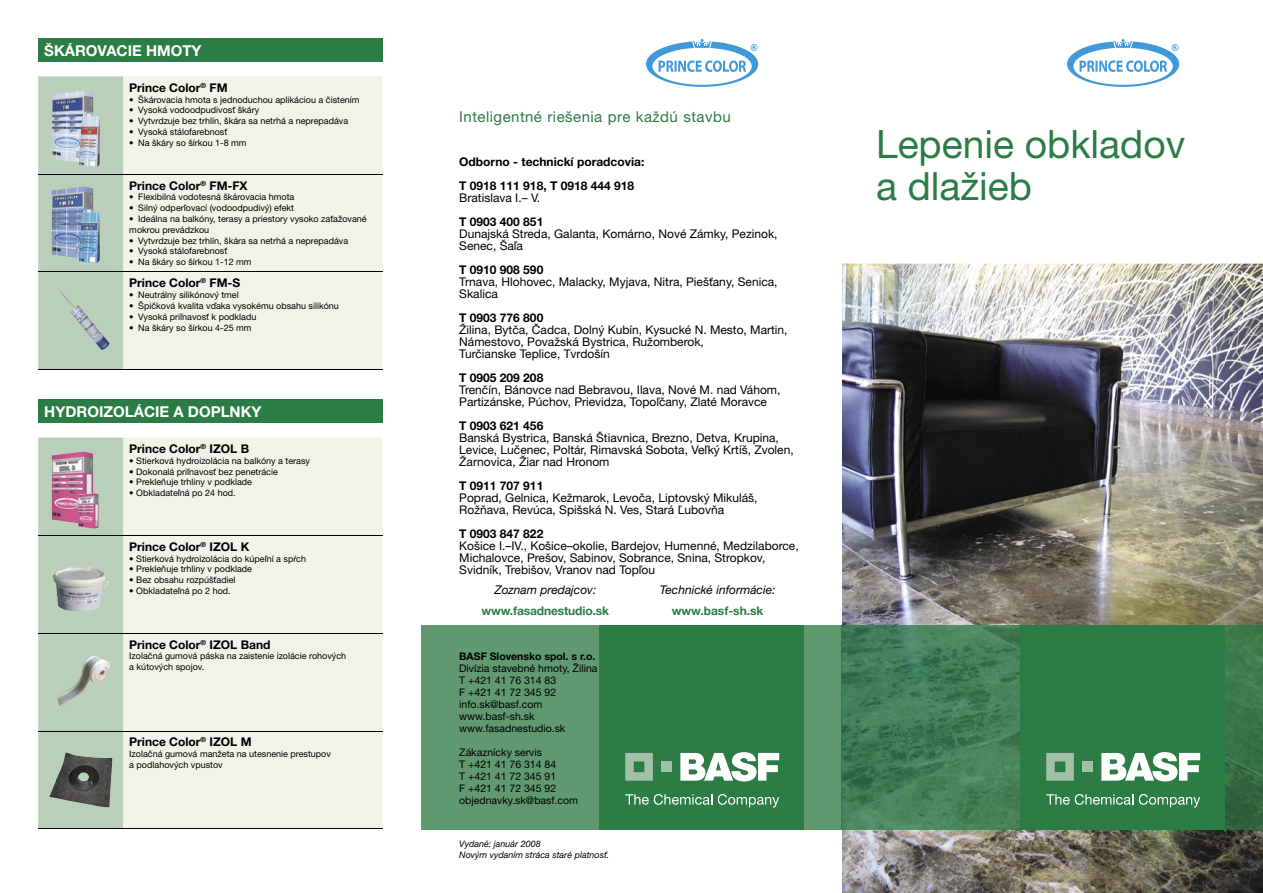
<style>
.page{position:relative;width:1263px;height:893px;background:#fff}
.page>*{position:absolute;margin:0;border:0;box-sizing:border-box;transform-origin:0 0}
.t1{font:39px/42px "Helvetica Neue CE";color:#2c7c45}
.t2{font:700 15px "Helvetica Neue CE";color:#fff}
.t3{font:15px "Helvetica Neue CE";letter-spacing:.03em;color:#2c7c45}
.t4{font:12px/12px "Helvetica Neue CE";color:#000}
.t5{font:700 12px/24px "Helvetica Neue CE";color:#000}
.t6{font:italic 12px "Helvetica Neue CE";color:#000}
.t7{font:700 12px "Helvetica Neue CE";letter-spacing:-.01em;color:#2c7c45}
.t8{font:10.5px/12px "Helvetica Neue CE";color:#000}
.t9{font:700 10.5px "Helvetica Neue CE";color:#000}
.t10{font:9px/10.8px "Helvetica Neue CE";color:#000}
.t11{font:italic 9px/10.8px "Helvetica Neue CE";color:#000}
</style>
<div class="page">
<img style="left:842px;top:264px;width:421px;height:629px">
<img style="left:843px;top:625px;width:420px;height:204px">
<div style="left:1020px;top:625px;width:205px;height:204px;background:#2c7c45"></div>
<svg style="left:1046px;top:794px;width:87px;height:11px"></svg>
<svg style="left:1139px;top:794px;width:61px;height:13px"></svg>
<svg style="left:1101px;top:752px;width:99px;height:29px"></svg>
<svg style="left:1046px;top:753px;width:28px;height:28px"></svg>
<div style="left:1082px;top:761px;width:11px;height:11px;background:#a2c0a7"></div>
<svg style="left:1067px;top:38px;width:112px;height:49px"></svg>
<div style="left:421px;top:625px;width:421px;height:204px;background:#609970"></div>
<img style="left:842px;top:625px;width:1px;height:204px">
<div style="left:600px;top:625px;width:204px;height:204px;background:#2c7c45"></div>
<svg style="left:625px;top:794px;width:87px;height:11px"></svg>
<svg style="left:718px;top:794px;width:61px;height:13px"></svg>
<svg style="left:680px;top:752px;width:99px;height:29px"></svg>
<svg style="left:625px;top:753px;width:28px;height:28px"></svg>
<div style="left:661px;top:761px;width:11px;height:11px;background:#a2c0a7"></div>
<svg style="left:646px;top:38px;width:112px;height:49px"></svg>
<div style="left:38px;top:38px;width:345px;height:24px;background:#2c7c45"></div>
<div style="left:38px;top:76px;width:85px;height:293px;background:#b9cfba"></div>
<div style="left:123px;top:76px;width:260px;height:293px;background:#f1f3e8"></div>
<hr style="left:38px;top:174px;width:85px;height:1px;background:#000">
<hr style="left:123px;top:174px;width:260px;height:1px;background:#000">
<hr style="left:38px;top:272px;width:85px;height:1px;background:#000">
<hr style="left:123px;top:272px;width:260px;height:1px;background:#000">
<hr style="left:38px;top:369px;width:85px;height:1px;background:#000">
<hr style="left:123px;top:369px;width:260px;height:1px;background:#000">
<div style="left:38px;top:399px;width:345px;height:24px;background:#2c7c45"></div>
<div style="left:38px;top:438px;width:85px;height:390px;background:#b9cfba"></div>
<div style="left:123px;top:438px;width:260px;height:390px;background:#f1f3e8"></div>
<hr style="left:38px;top:535px;width:85px;height:1px;background:#000">
<hr style="left:123px;top:535px;width:260px;height:1px;background:#000">
<hr style="left:38px;top:633px;width:85px;height:1px;background:#000">
<hr style="left:123px;top:633px;width:260px;height:1px;background:#000">
<hr style="left:38px;top:731px;width:85px;height:1px;background:#000">
<hr style="left:123px;top:731px;width:260px;height:1px;background:#000">
<hr style="left:38px;top:828px;width:85px;height:1px;background:#000">
<hr style="left:123px;top:828px;width:260px;height:1px;background:#000">
<img style="left:52px;top:91px;width:41px;height:72px">
<img style="left:58px;top:288px;width:52px;height:62px">
<img style="left:56px;top:656px;width:55px;height:52px">
<img style="left:49px;top:752px;width:63px;height:55px">
<img style="left:79px;top:116px;width:21px;height:51px">
<img style="left:52px;top:187px;width:41px;height:72px">
<img style="left:79px;top:212px;width:21px;height:51px">
<img style="left:52px;top:452px;width:41px;height:72px">
<img style="left:78px;top:493px;width:21px;height:36px">
<img style="left:52px;top:566px;width:56px;height:46px">
<h2 class="t2" style="left:44px;top:42px;width:159px">ŠKÁROVACIE HMOTY</h2>
<h3 class="t5" style="left:129px;top:76px;width:100px">Prince Color<sup>®</sup> FM</h3>
<p class="t10" style="left:129px;top:94px;width:232px">• Škárovacia hmota s jednoduchou aplikáciou a čistením</p>
<p class="t10" style="left:129px;top:105px;width:131px">• Vysoká vodoodpudivosť škáry</p>
<p class="t10" style="left:129px;top:116px;width:220px">• Vytvrdzuje bez trhlín, škára sa netrhá a neprepadáva</p>
<p class="t10" style="left:129px;top:126px;width:99px">• Vysoká stálofarebnosť</p>
<p class="t10" style="left:129px;top:137px;width:119px">• Na škáry so šírkou 1-8 mm</p>
<h3 class="t5" style="left:129px;top:173px;width:120px">Prince Color<sup>®</sup> FM-FX</h3>
<p class="t10" style="left:129px;top:192px;width:167px">• Flexibilná vodotesná škárovacia hmota</p>
<p class="t10" style="left:129px;top:203px;width:166px">• Silný odperľovací (vodoodpudivý) efekt</p>
<p class="t10" style="left:129px;top:213px;width:239px">• Ideálna na balkóny, terasy a priestory vysoko zaťažované mokrou prevádzkou</p>
<p class="t10" style="left:129px;top:235px;width:220px">• Vytvrdzuje bez trhlín, škára sa netrhá a neprepadáva</p>
<p class="t10" style="left:129px;top:246px;width:99px">• Vysoká stálofarebnosť</p>
<p class="t10" style="left:129px;top:257px;width:124px">• Na škáry so šírkou 1-12 mm</p>
<h3 class="t5" style="left:129px;top:271px;width:112px">Prince Color<sup>®</sup> FM-S</h3>
<p class="t10" style="left:129px;top:290px;width:111px">• Neutrálny silikónový tmel</p>
<p class="t10" style="left:129px;top:300px;width:211px">• Špičková kvalita vďaka vysokému obsahu silikónu</p>
<p class="t10" style="left:129px;top:311px;width:129px">• Vysoká priľnavosť k podkladu</p>
<p class="t10" style="left:129px;top:322px;width:124px">• Na škáry so šírkou 4-25 mm</p>
<h2 class="t2" style="left:44px;top:403px;width:219px">HYDROIZOLÁCIE A DOPLNKY</h2>
<h3 class="t5" style="left:129px;top:437px;width:121px">Prince Color<sup>®</sup> IZOL B</h3>
<p class="t10" style="left:129px;top:455px;width:182px">• Stierková hydroizolácia na balkóny a terasy</p>
<p class="t10" style="left:129px;top:466px;width:150px">• Dokonalá priľnavosť bez penetrácie</p>
<p class="t10" style="left:129px;top:477px;width:124px">• Prekleňuje trhliny v podklade</p>
<p class="t10" style="left:129px;top:488px;width:108px">• Obkladateľná po 24 hod.</p>
<h3 class="t5" style="left:129px;top:535px;width:122px">Prince Color<sup>®</sup> IZOL K</h3>
<p class="t10" style="left:129px;top:553px;width:178px">• Stierková hydroizolácia do kúpeľní a spŕch</p>
<p class="t10" style="left:129px;top:564px;width:124px">• Prekleňuje trhliny v podklade</p>
<p class="t10" style="left:129px;top:575px;width:108px">• Bez obsahu rozpúšťadiel</p>
<p class="t10" style="left:129px;top:585px;width:103px">• Obkladateľná po 2 hod.</p>
<h3 class="t5" style="left:129px;top:632px;width:143px">Prince Color<sup>®</sup> IZOL Band</h3>
<p class="t10" style="left:129px;top:651px;width:218px">Izolačná gumová páska na zaistenie izolácie rohových a kútových spojov.</p>
<h3 class="t5" style="left:129px;top:730px;width:124px">Prince Color<sup>®</sup> IZOL M</h3>
<p class="t10" style="left:129px;top:749px;width:203px">Izolačná gumová manžeta na utesnenie prestupov a podlahových vpustov</p>
<h2 class="t3" style="left:459px;top:109px;width:273px">Inteligentné riešenia pre každú stavbu</h2>
<h3 class="t5" style="left:459px;top:150px;width:187px">Odborno - technickí poradcovia:<br>T 0918 111 918, T 0918 444 918</h3>
<h3 class="t4" style="left:459px;top:191px;width:82px">Bratislava I.– V.</h3>
<h3 class="t5" style="left:459px;top:210px;width:86px">T 0903 400 851</h3>
<h3 class="t4" style="left:459px;top:227px;width:320px">Dunajská Streda, Galanta, Komárno, Nové Zámky, Pezinok,<br>Senec, Šaľa</h3>
<h3 class="t5" style="left:459px;top:258px;width:86px">T 0910 908 590</h3>
<h3 class="t4" style="left:459px;top:275px;width:320px">Trnava, Hlohovec, Malacky, Myjava, Nitra, Piešťany, Senica,<br>Skalica</h3>
<h3 class="t5" style="left:459px;top:306px;width:86px">T 0903 776 800</h3>
<h3 class="t4" style="left:459px;top:323px;width:330px">Žilina, Bytča, Čadca, Dolný Kubín, Kysucké N. Mesto, Martin,<br>Námestovo, Považská Bystrica, Ružomberok,<br>Turčianske Teplice, Tvrdošín</h3>
<h3 class="t5" style="left:459px;top:366px;width:86px">T 0905 209 208</h3>
<h3 class="t4" style="left:459px;top:383px;width:323px">Trenčín, Bánovce nad Bebravou, Ilava, Nové M. nad Váhom,<br>Partizánske, Púchov, Prievidza, Topoľčany, Zlaté Moravce</h3>
<h3 class="t5" style="left:459px;top:414px;width:86px">T 0903 621 456</h3>
<h3 class="t4" style="left:459px;top:431px;width:336px">Banská Bystrica, Banská Štiavnica, Brezno, Detva, Krupina,<br>Levice, Lučenec, Poltár, Rimavská Sobota, Veľký Krtíš, Zvolen,<br>Žarnovica, Žiar nad Hronom</h3>
<h3 class="t5" style="left:459px;top:474px;width:86px">T 0911 707 911</h3>
<h3 class="t4" style="left:459px;top:491px;width:300px">Poprad, Gelnica, Kežmarok, Levoča, Liptovský Mikuláš,<br>Rožňava, Revúca, Spišská N. Ves, Stará Ľubovňa</h3>
<h3 class="t5" style="left:459px;top:522px;width:86px">T 0903 847 822</h3>
<h3 class="t4" style="left:459px;top:539px;width:341px">Košice I.–IV., Košice–okolie, Bardejov, Humenné, Medzilaborce,<br>Michalovce, Prešov, Sabinov, Sobrance, Snina, Stropkov,<br>Svidník, Trebišov, Vranov nad Topľou</h3>
<h3 class="t6" style="left:494px;top:583px;width:104px">Zoznam predajcov:</h3>
<h3 class="t6" style="left:660px;top:583px;width:117px">Technické informácie:</h3>
<h3 class="t7" style="left:482px;top:604px;width:129px">www.fasadnestudio.sk</h3>
<h3 class="t7" style="left:672px;top:604px;width:93px">www.basf-sh.sk</h3>
<p class="t9" style="left:459px;top:650px;width:138px">BASF Slovensko spol. s r.o.</p>
<p class="t8" style="left:459px;top:662px;width:140px">Divízia stavebné hmoty, Žilina<br>T +421 41 76 314 83<br>F +421 41 72 345 92 info.sk@basf.com www.basf-sh.sk www.fasadnestudio.sk</p>
<p class="t8" style="left:459px;top:746px;width:120px">Zákaznícky servis<br>T +421 41 76 314 84<br>T +421 41 72 345 91<br>F +421 41 72 345 92 objednavky.sk@basf.com</p>
<p class="t11" style="left:459px;top:838px;width:152px">Vydané: január 2008<br>Novým vydaním stráca staré platnosť.</p>
<h1 class="t1" style="left:876px;top:123px;width:311px">Lepenie obkladov a dlažieb</h1>
</div>
